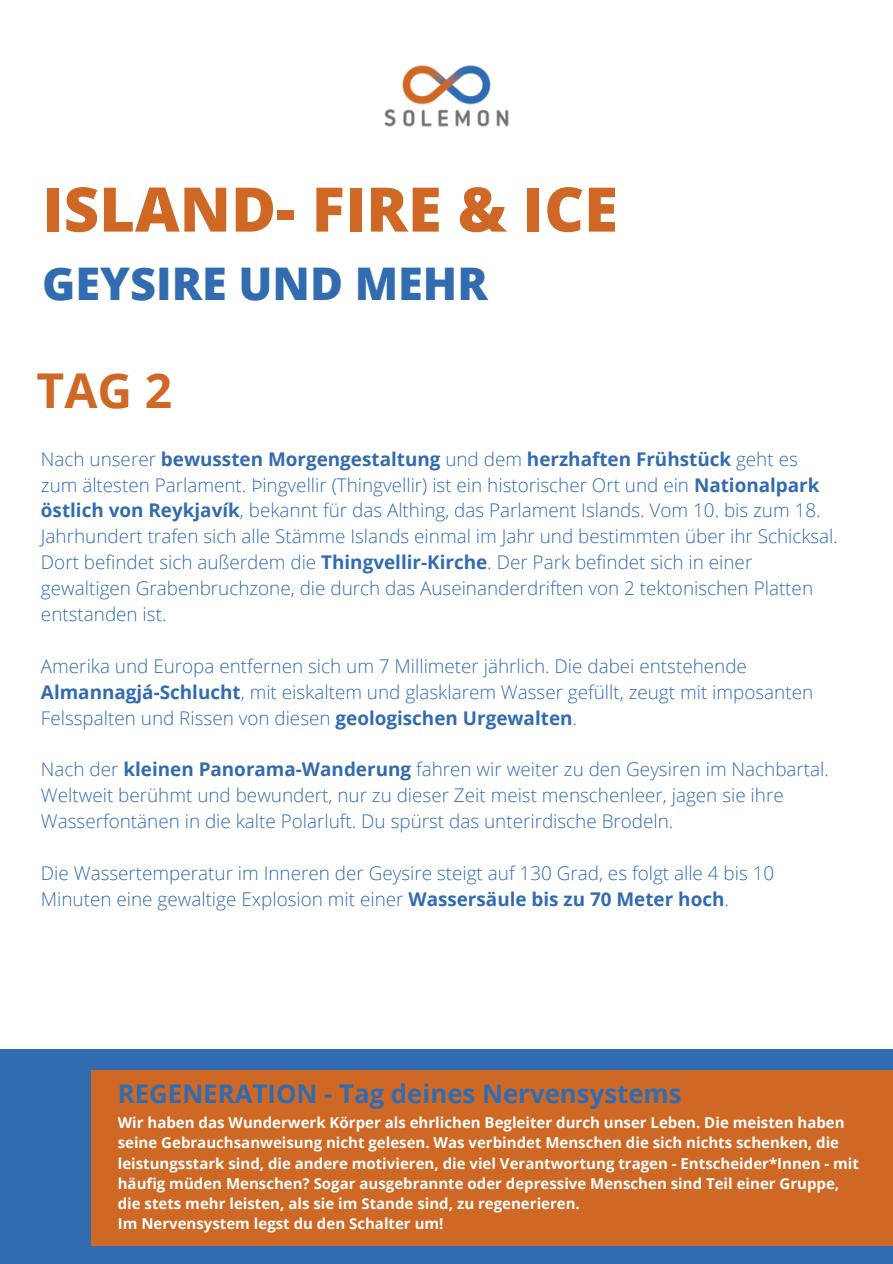
<style>
.page{position:relative;width:893px;height:1264px;background:#fff}
.page>*{position:absolute;margin:0;border:0;box-sizing:border-box;transform-origin:0 0}
.t1{font:800 61.5px "Open Sans";color:#cf6825}
.t2{font:700 48px "Open Sans";color:#cf6825}
.t3{font:800 45px "Open Sans";color:#316cb0}
.t4{font:700 25.8px "Open Sans";color:#316cb0}
.t5{font:300 18.9px/25.8px "Open Sans";color:#316cb0}
.t6{font:700 15px/20.2px "Open Sans";color:#fff}
.s1{font-weight:700}
</style>
<div class="page">
<img style="left:384px;top:65px;width:125px;height:62px">
<div style="left:0;top:1048px;width:892px;height:215px;background:#316cb0"></div>
<div style="left:91px;top:1070px;width:801px;height:175px;background:#cf6825"></div>
<p class="t1" style="left:42px;top:166px;width:577px">ISLAND- FIRE &amp; ICE</p>
<p class="t3" style="left:42px;top:252px;width:447px">GEYSIRE UND MEHR</p>
<p class="t2" style="left:37px;top:357px;width:137px">TAG 2</p>
<h1 class="t5" style="left:41px;top:445px;width:798px">Nach unserer <span class="s1">bewussten Morgengestaltung</span> und dem <span class="s1">herzhaften Frü hstück</span> geht es zum ältesten Parlament. Þingvellir (Thingvellir) ist ein historischer Ort und ein <span class="s1">Nationalpark östlich von Reykjavík</span>, bekannt fü r das Althing, das Parlament Islands. Vom 10. bis zum 18.<br>Jahrhundert trafen sich alle Stämme Islands einmal im Jahr und bestimmten über ihr Schicksal.<br>Dort befindet sich außerdem die <span class="s1">Thingvellir-Kirche</span>. Der Park befindet sich in einer gewaltigen Grabenbruchzone, die durch das Auseinanderdriften von 2 tektonischen Platten entstanden ist.</h1>
<h2 class="t5" style="left:41px;top:652px;width:773px">Amerika und Europa entfernen sich um 7 Millimeter jährlich. Die dabei entstehende<br><span class="s1">Almannagjá-Schlucht</span>, mit eiskaltem und glasklarem Wasser gefüllt, zeugt mit imposanten<br>Felsspalten und Rissen von diesen <span class="s1">geologischen Urgewalten</span>.</h2>
<h3 class="t5" style="left:41px;top:756px;width:789px">Nach der <span class="s1">kleinen Panorama-Wanderung</span> fahren wir weiter zu den Geysiren im Nachbartal.<br>Weltweit berühmt und bewundert, nur zu dieser Zeit meist menschenleer, jagen sie ihre<br>Wasserfontänen in die kalte Polarluft. Du spürst das unterirdische Brodeln.</h3>
<h3 class="t5" style="left:41px;top:859px;width:734px">Die Wassertemperatur im Inneren der Geysire steigt auf 130 Grad, es folgt alle 4 bis 10<br>Minuten eine gewaltige Explosion mit einer <span class="s1">Wassersäule bis zu 70 Meter hoch</span>.</h3>
<h3 class="t4" style="left:118px;top:1075px;width:565px">REGENERATION - Tag deines Nervensystems</h3>
<h3 class="t6" style="left:118px;top:1112px;width:742px">Wir haben das Wunderwerk Körper als ehrlichen Begleiter durch unser Leben. Die meisten haben seine Gebrauchsanweisung nicht gelesen. Was verbindet Menschen die sich nichts schenken, die leistungsstark sind, die andere motivieren, die viel Verantwortung tragen - Entscheider*Innen - mit häufig müden Menschen? Sogar ausgebrannte oder depressive Menschen sind Teil einer Gruppe, die stets mehr leisten, als sie im Stande sind, zu regenerieren.</h3>
<p class="t6" style="left:118px;top:1213px;width:327px">Im Nervensystem legst du den Schalter um!</p>
</div>
